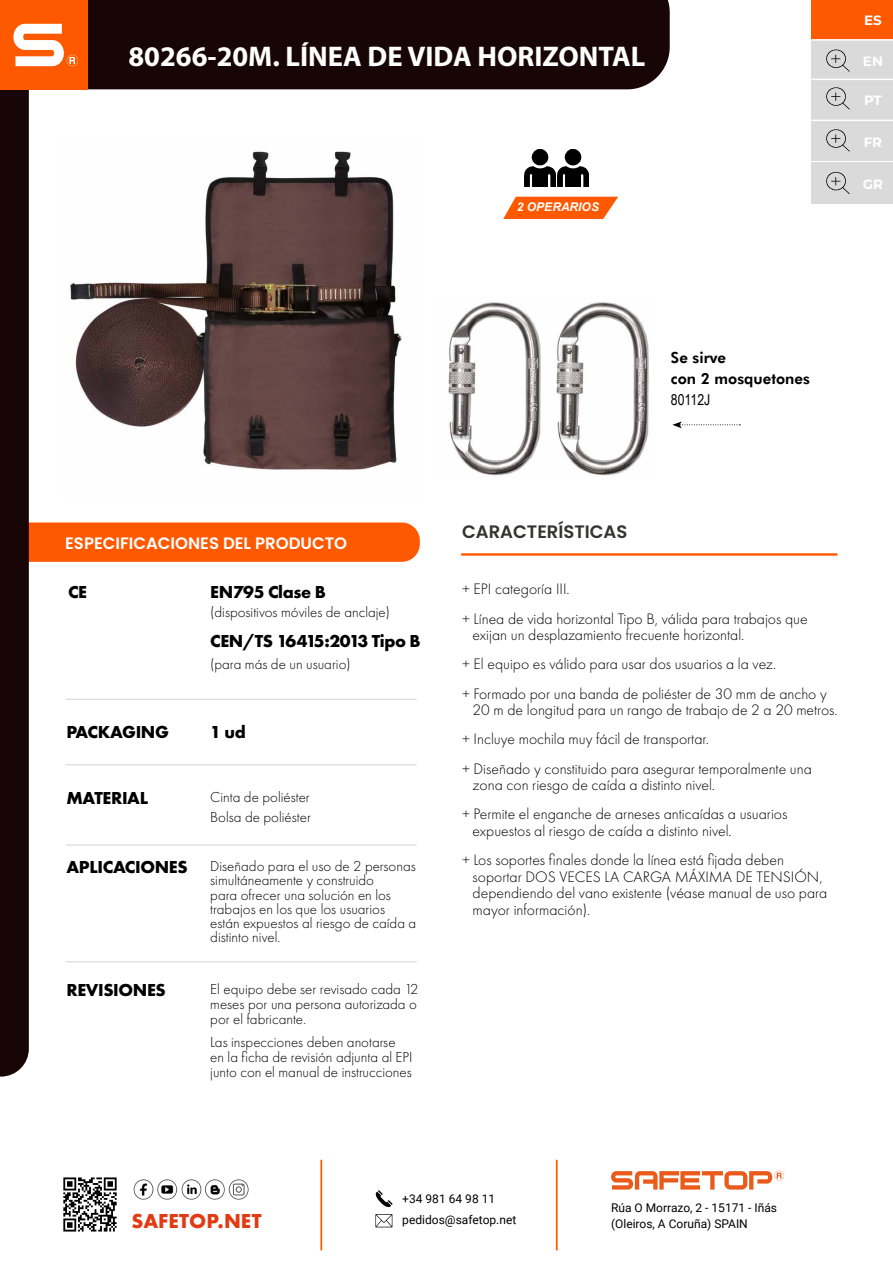
<style>
.page{position:relative;width:893px;height:1263px;background:#fff}
.page>*{position:absolute;margin:0;border:0;box-sizing:border-box;transform-origin:0 0}
.t1{font:700 28.5px "Myriad Pro";color:#fff}
.t2{font:700 21px "Futura PT";color:#e23b13}
.t3{font:700 18px "Futura PT";letter-spacing:-.02em;color:#000}
.t4{font:600 18px "Poppins";color:#333332}
.t5{font:600 16.5px "Poppins";color:#fff}
.t6{font:300 15.75px/29.2px "Futura PT";color:#000}
.t7{font:300 15px/14.2px "Futura PT";color:#000}
.t8{font:700 15px/21px "Futura BT";color:#000}
.t9{font:15px "Arial Narrow";color:#000}
.t10{font:700 13.5px "Montserrat";color:#fff}
.t11{font:12px/16.5px "Roboto";color:#000}
.t12{font:italic 700 12px "Arial";color:#fff}
</style>
<div class="page">
<img style="left:556px;top:302px;width:93px;height:174px">
<div style="left:0;top:522px;width:420px;height:40px;background:#ff5900;border-radius:18px"></div>
<div style="left:461px;top:553px;width:376px;height:3px;border:2px solid #ff5900"></div>
<hr style="left:66px;top:764px;width:351px;height:1px;background:#dadada">
<hr style="left:66px;top:844px;width:351px;height:2px;background:#dadada">
<hr style="left:66px;top:961px;width:351px;height:1px;background:#dadada">
<hr style="left:66px;top:699px;width:351px;height:1px;background:#dadada">
<svg style="left:672px;top:421px;width:68px;height:7px"></svg>
<div style="left:88px;top:0;width:582px;height:89px;background:#180607"></div>
<div style="left:0;top:0;width:88px;height:89px;background:#ff5900"></div>
<svg style="left:0;top:23px;width:78px;height:1053px"></svg>
<svg style="left:375px;top:1214px;width:17px;height:13px"></svg>
<svg style="left:376px;top:1190px;width:16px;height:17px"></svg>
<svg style="left:611px;top:1171px;width:173px;height:18px"></svg>
<img style="left:133px;top:1179px;width:116px;height:20px">
<hr style="left:320px;top:1160px;width:2px;height:90px;background:#ff5900">
<hr style="left:556px;top:1160px;width:2px;height:90px;background:#ff5900">
<img style="left:63px;top:1177px;width:54px;height:55px">
<div style="left:811px;top:39px;width:82px;height:41px;background:#dadada"></div>
<div style="left:811px;top:79px;width:82px;height:41px;background:#dadada"></div>
<div style="left:811px;top:120px;width:82px;height:41px;background:#dadada"></div>
<div style="left:811px;top:162px;width:82px;height:41px;background:#dadada"></div>
<div style="left:811px;top:0;width:82px;height:39px;background:#ff5900"></div>
<svg style="left:826px;top:49px;width:24px;height:23px"></svg>
<svg style="left:826px;top:87px;width:24px;height:23px"></svg>
<svg style="left:826px;top:129px;width:24px;height:23px"></svg>
<svg style="left:826px;top:172px;width:24px;height:22px"></svg>
<hr style="left:811px;top:79px;width:82px;height:1px;background:#fff">
<hr style="left:811px;top:39px;width:82px;height:2px;background:#fff">
<hr style="left:811px;top:120px;width:82px;height:1px;background:#fff">
<img style="left:63px;top:138px;width:339px;height:359px">
<img style="left:448px;top:302px;width:93px;height:174px">
<img style="left:524px;top:150px;width:64px;height:36px">
<svg style="left:503px;top:197px;width:115px;height:22px;background:#ff6c1e"></svg>
<h1 class="t1" style="left:128px;top:37px;width:518px">80266-20M. LÍNEA DE VIDA HORIZONTAL</h1>
<p class="t12" style="left:517px;top:199px;width:84px">2 OPERARIOS</p>
<p class="t10" style="left:864px;top:11px;width:19px">ES</p>
<p class="t10" style="left:863px;top:51px;width:21px">EN</p>
<p class="t10" style="left:864px;top:90px;width:19px">PT</p>
<p class="t10" style="left:864px;top:132px;width:20px">FR</p>
<p class="t10" style="left:863px;top:175px;width:22px">GR</p>
<p class="t8" style="left:671px;top:347px;width:140px">Se sirve<br>con 2 mosquetones</p>
<p class="t9" style="left:671px;top:389px;width:41px">80112J</p>
<p class="t5" style="left:65px;top:534px;width:283px">ESPECIFICACIONES DEL PRODUCTO</p>
<p class="t3" style="left:68px;top:580px;width:21px">CE</p>
<p class="t3" style="left:210px;top:580px;width:117px">EN795 Clase B</p>
<p class="t3" style="left:210px;top:630px;width:212px">CEN/TS 16415:2013 Tipo B</p>
<p class="t7" style="left:210px;top:605px;width:181px">(dispositivos móviles de anclaje)</p>
<p class="t7" style="left:210px;top:657px;width:142px">(para más de un usuario)</p>
<p class="t3" style="left:67px;top:721px;width:104px">PACKAGING</p>
<p class="t3" style="left:210px;top:721px;width:37px">1 ud</p>
<p class="t3" style="left:67px;top:786px;width:83px">MATERIAL</p>
<p class="t3" style="left:67px;top:856px;width:123px">APLICACIONES</p>
<p class="t7" style="left:210px;top:786px;width:102px;line-height:20.5px">Cinta de poliéster<br>Bolsa de poliéster</p>
<p class="t7" style="left:210px;top:859px;width:208px">Diseñado para el uso de 2 personas simultáneamente y construido<br>para ofrecer una solución en los trabajos en los que los usuarios están expuestos al riesgo de caída a distinto nivel.</p>
<p class="t3" style="left:67px;top:978px;width:101px">REVISIONES</p>
<p class="t7" style="left:210px;top:981px;width:210px;line-height:15px;text-align:justify">El equipo debe ser revisado cada 12 meses por una persona autorizada o por el fabricante.</p>
<p class="t7" style="left:210px;top:1035px;width:204px;line-height:15px">Las inspecciones deben anotarse en la ficha de revisión adjunta al EPI junto con el manual de instrucciones</p>
<p class="t4" style="left:462px;top:522px;width:167px">CARACTERÍSTICAS</p>
<p class="t6" style="left:462px;top:575px;width:347px">+ EPI categoría III.<br>+ Línea de vida horizontal Tipo B, válida para trabajos que</p>
<p class="t6" style="left:462px;top:620px;width:366px;text-indent:11px">exijan un desplazamiento frecuente horizontal.<br>+ El equipo es válido para usar dos usuarios a la vez.<br>+ Formado por una banda de poliéster de 30 mm de ancho y</p>
<p class="t6" style="left:462px;top:695px;width:377px;text-indent:11px">20 m de longitud para un rango de trabajo de 2 a 20 metros. + Incluye mochila muy fácil de transportar.<br>+ Diseñado y constituido para asegurar temporalmente una</p>
<p class="t6" style="left:462px;top:770px;width:327px;text-indent:11px">zona con riesgo de caída a distinto nivel.<br>+ Permite el enganche de arneses anticaídas a usuarios</p>
<p class="t6" style="left:462px;top:816px;width:323px;text-indent:11px">expuestos al riesgo de caída a distinto nivel.<br>+ Los soportes finales donde la línea está fijada deben</p>
<p class="t6" style="left:473px;top:868px;width:356px;line-height:16.5px">soportar DOS VECES LA CARGA MÁXIMA DE TENSIÓN, dependiendo del vano existente (véase manual de uso para mayor información).</p>
<p class="t11" style="left:402px;top:1190px;width:94px">+34 981 64 98 11</p>
<h2 class="t2" style="left:131px;top:1207px;width:132px">SAFETOP.NET</h2>
<p class="t11" style="left:402px;top:1211px;width:116px">pedidos@safetop.net</p>
<p class="t11" style="left:611px;top:1198px;width:168px">Rúa O Morrazo, 2 - 15171 - Iñás (Oleiros, A Coruña) SPAIN</p>
</div>
